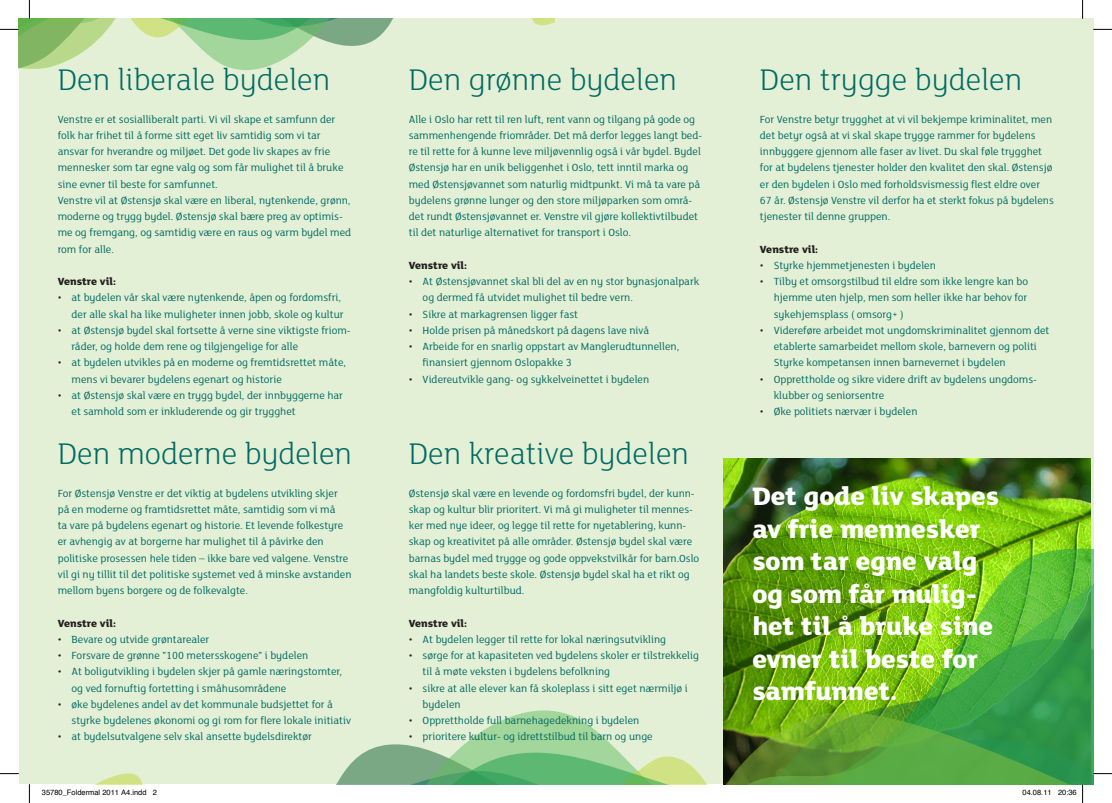
<style>
.page{position:relative;width:1112px;height:803px;background:#fff}
.page>*{position:absolute;margin:0;border:0;box-sizing:border-box;transform-origin:0 0}
.t1{font:300 32.5px "FS Lola";color:#006a64}
.t2{font:800 27.5px/32.5px "FS Lola";color:#fff}
.t3{font:11.25px/16.2px "FS Lola";color:#006a64}
.t4{font:800 11.25px "FS Lola";color:#231f20}
.t5{font:7.5px "Helvetica";color:#000}
.s1{color:#231f20}
</style>
<div class="page">
<div style="left:19px;top:19px;width:1073px;height:765px;background:#e4f0d5"></div>
<img style="left:723px;top:458px;width:366px;height:90px">
<img style="left:529px;top:548px;width:563px;height:164px">
<svg style="left:359px;top:712px;width:733px;height:44px"></svg>
<svg style="left:1092px;top:29px;width:19px;height:1px"></svg>
<svg style="left:0;top:0;width:554px;height:69px"></svg>
<svg style="left:1081px;top:0;width:2px;height:19px"></svg>
<svg style="left:0;top:756px;width:1111px;height:47px"></svg>
<h1 class="t1" style="left:58px;top:59px;width:274px">Den liberale bydelen</h1>
<p class="t3" style="left:58px;top:110px;width:295px">Venstre er et sosialliberalt parti. Vi vil skape et samfunn der folk har frihet til å forme sitt eget liv samtidig som vi tar ansvar for hverandre og miljøet. Det gode liv skapes av frie mennesker som tar egne valg og som får mulighet til å bruke sine evner til beste for samfunnet.<br>Venstre vil at Østensjø skal være en liberal, nytenkende, grønn, moderne og trygg bydel. Østensjø skal bære preg av optimis&shy;me og fremgang, og samtidig være en raus og varm bydel med rom for alle.</p>
<p class="t4" style="left:58px;top:274px;width:60px">Venstre vil:</p>
<p class="t3" style="left:58px;top:289px;width:287px;text-align:right"><span class="s1">•</span> at bydelen vår skal være nytenkende, åpen og fordomsfri, der alle skal ha like muligheter innen jobb, skole og kultur</p>
<p class="t3" style="left:72px;top:322px;width:280px;text-indent:-14px"><span class="s1">•</span> at Østensjø bydel skal fortsette å verne sine viktigste friom&shy;råder, og holde dem rene og tilgjengelige for alle</p>
<p class="t3" style="left:72px;top:354px;width:276px;text-indent:-14px"><span class="s1">•</span> at bydelen utvikles på en moderne og fremtidsrettet måte, mens vi bevarer bydelens egenart og historie</p>
<p class="t3" style="left:72px;top:387px;width:273px;text-indent:-14px"><span class="s1">•</span> at Østensjø skal være en trygg bydel, der innbyggerne har et samhold som er inkluderende og gir trygghet</p>
<h1 class="t1" style="left:58px;top:432px;width:296px">Den moderne bydelen</h1>
<p class="t3" style="left:58px;top:484px;width:295px">For Østensjø Venstre er det viktig at bydelens utvikling skjer på en moderne og framtidsrettet måte, samtidig som vi må<br>ta vare på bydelens egenart og historie. Et levende folkestyre er avhengig av at borgerne har mulighet til å påvirke den politiske prosessen hele tiden – ikke bare ved valgene. Venstre vil gi ny tillit til det politiske systemet ved å minske avstanden mellom byens borgere og de folkevalgte.</p>
<p class="t4" style="left:58px;top:615px;width:60px">Venstre vil:</p>
<p class="t3" style="left:58px;top:630px;width:153px"><span class="s1">•</span> Bevare og utvide grøntarealer</p>
<p class="t3" style="left:58px;top:647px;width:252px"><span class="s1">•</span> Forsvare de grønne ”100 metersskogene” i bydelen</p>
<p class="t3" style="left:72px;top:663px;width:272px;text-indent:-14px"><span class="s1">•</span> At boligutvikling i bydelen skjer på gamle næringstomter, og ved fornuftig fortetting i småhusområdene</p>
<p class="t3" style="left:72px;top:695px;width:281px;text-indent:-14px"><span class="s1">•</span> øke bydelenes andel av det kommunale budsjettet for å styrke bydelenes økonomi og gi rom for flere lokale initiativ</p>
<p class="t3" style="left:58px;top:728px;width:256px"><span class="s1">•</span> at bydelsutvalgene selv skal ansette bydelsdirektør</p>
<h1 class="t1" style="left:409px;top:59px;width:270px">Den grønne bydelen</h1>
<p class="t3" style="left:409px;top:110px;width:295px">Alle i Oslo har rett til ren luft, rent vann og tilgang på gode og sammenhengende friområder. Det må derfor legges langt bed&shy;re til rette for å kunne leve miljøvennlig også i vår bydel. Bydel Østensjø har en unik beliggenhet i Oslo, tett inntil marka og med Østensjøvannet som naturlig midtpunkt. Vi må ta vare på bydelens grønne lunger og den store miljøparken som områ&shy;det rundt Østensjøvannet er. Venstre vil gjøre kollektivtilbudet til det naturlige alternativet for transport i Oslo.</p>
<p class="t4" style="left:409px;top:257px;width:60px">Venstre vil:</p>
<p class="t3" style="left:422px;top:273px;width:278px;text-indent:-14px"><span class="s1">•</span> At Østensjøvannet skal bli del av en ny stor bynasjonalpark og dermed få utvidet mulighet til bedre vern.</p>
<p class="t3" style="left:409px;top:305px;width:171px"><span class="s1">•</span> Sikre at markagrensen ligger fast</p>
<p class="t3" style="left:409px;top:322px;width:242px"><span class="s1">•</span> Holde prisen på månedskort på dagens lave nivå</p>
<p class="t3" style="left:422px;top:338px;width:258px;text-indent:-14px"><span class="s1">•</span> Arbeide for en snarlig oppstart av Manglerudtunnellen, finansiert gjennom Oslopakke 3</p>
<p class="t3" style="left:409px;top:370px;width:242px"><span class="s1">•</span> Videreutvikle gang- og sykkelveinettet i bydelen</p>
<h1 class="t1" style="left:409px;top:432px;width:282px">Den kreative bydelen</h1>
<p class="t3" style="left:409px;top:484px;width:292px">Østensjø skal være en levende og fordomsfri bydel, der kunn&shy;skap og kultur blir prioritert. Vi må gi muligheter til mennes&shy;ker med nye ideer, og legge til rette for nyetablering, kunn&shy;skap og kreativitet på alle områder. Østensjø bydel skal være barnas bydel med trygge og gode oppvekstvilkår for barn.Oslo skal ha landets beste skole. Østensjø bydel skal ha et rikt og mangfoldig kulturtilbud.</p>
<p class="t4" style="left:409px;top:615px;width:60px">Venstre vil:</p>
<p class="t3" style="left:409px;top:630px;width:259px"><span class="s1">•</span> At bydelen legger til rette for lokal næringsutvikling</p>
<p class="t3" style="left:422px;top:647px;width:278px;text-indent:-14px"><span class="s1">•</span> sørge for at kapasiteten ved bydelens skoler er tilstrekkelig til å møte veksten i bydelens befolkning</p>
<p class="t3" style="left:422px;top:679px;width:266px;text-indent:-14px"><span class="s1">•</span> sikre at alle elever kan få skoleplass i sitt eget nærmiljø i bydelen</p>
<p class="t3" style="left:409px;top:712px;width:232px"><span class="s1">•</span> Opprettholde full barnehagedekning i bydelen</p>
<p class="t3" style="left:409px;top:728px;width:245px"><span class="s1">•</span> prioritere kultur- og idrettstilbud til barn og unge</p>
<h1 class="t1" style="left:759px;top:59px;width:264px">Den trygge bydelen</h1>
<p class="t3" style="left:759px;top:110px;width:295px">For Venstre betyr trygghet at vi vil bekjempe kriminalitet, men det betyr også at vi skal skape trygge rammer for bydelens innbyggere gjennom alle faser av livet. Du skal føle trygghet for at bydelens tjenester holder den kvalitet den skal. Østensjø er den bydelen i Oslo med forholdsvismessig flest eldre over 67 år. Østensjø Venstre vil derfor ha et sterkt fokus på bydelens tjenester til denne gruppen.</p>
<p class="t4" style="left:759px;top:241px;width:60px">Venstre vil:</p>
<p class="t3" style="left:759px;top:257px;width:177px"><span class="s1">•</span> Styrke hjemmetjenesten i bydelen</p>
<p class="t3" style="left:773px;top:273px;width:256px;text-align:justify;text-indent:-14px"><span class="s1">•</span> Tilby et omsorgstilbud til eldre som ikke lengre kan bo hjemme uten hjelp, men som heller ikke har behov for sykehjemsplass ( omsorg+ )</p>
<p class="t3" style="left:773px;top:322px;width:277px;text-indent:-14px"><span class="s1">•</span> Videreføre arbeidet mot ungdomskriminalitet gjennom det etablerte samarbeidet mellom skole, barnevern og politi<br>Styrke kompetansen innen barnevernet i bydelen</p>
<p class="t3" style="left:773px;top:370px;width:265px;text-indent:-14px"><span class="s1">•</span> Opprettholde og sikre videre drift av bydelens ungdoms&shy;klubber og seniorsentre</p>
<p class="t3" style="left:759px;top:403px;width:159px"><span class="s1">•</span> Øke politiets nærvær i bydelen</p>
<h2 class="t2" style="left:752px;top:479px;width:248px">Det gode liv skapes av frie mennesker som tar egne valg og som får mulig&shy;het til å bruke sine evner til beste for samfunnet.</h2>
<p class="t5" style="left:42px;top:787px;width:117px">35780_Foldermal 2011 A4.indd 2</p>
<p class="t5" style="left:1022px;top:787px;width:56px">04.08.11 20:36</p>
</div>
